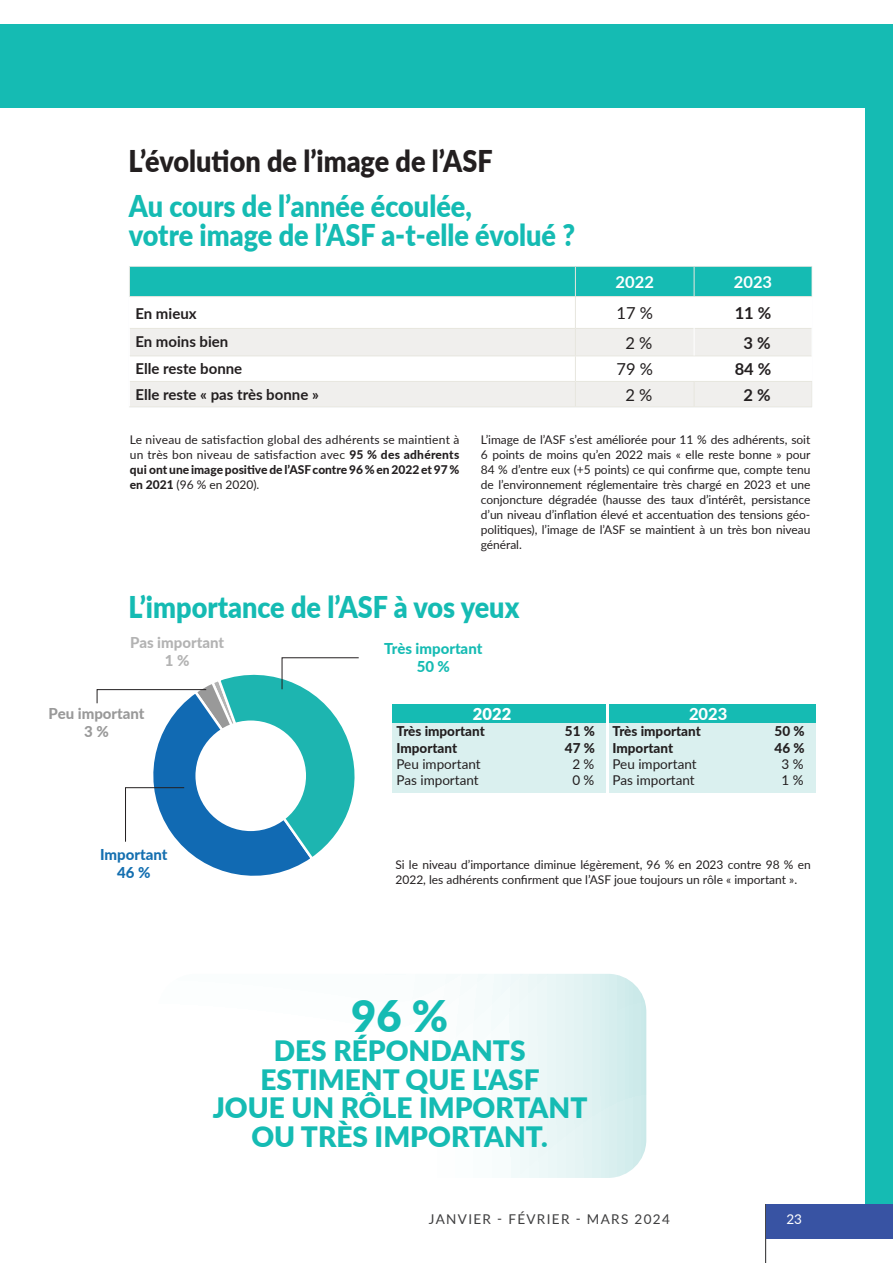
<style>
.page{position:relative;width:893px;height:1263px;background:#fff}
.page>*{position:absolute;margin:0;border:0;box-sizing:border-box;transform-origin:0 0}
.t1{font:900 43.5px "Lato";color:#15bbb3}
.t2{font:900 30px/28.5px "Lato";color:#15bbb3;scale:.9 1}
.t3{font:900 30px "Lato";color:#231f20;scale:.9 1}
.t4{font:900 28.05px/28.8px "Lato";color:#15bbb3;text-align:center}
.t5{font:16.5px "Lato";color:#231f20}
.t6{font:700 16.5px "Lato";color:#231f20}
.t7{font:700 16.5px "Lato";color:#fff}
.t8{font:900 16.5px "Lato";color:#fff}
.t9{font:800 16.5px "Lato";color:#fff}
.t10{font:700 15px "Lato";color:#231f20}
.t11{font:800 15px/18px "Lato";color:#15bbb3;text-align:center}
.t12{font:800 15px/18px "Lato";color:#999;text-align:center}
.t13{font:800 15px/18px "Lato";color:#b3b3b3;text-align:center}
.t14{font:800 15px/18px "Lato";color:#146fb0;text-align:center}
.t15{font:800 13.5px "Lato";color:#231f20}
.t16{font:13.5px "Lato";color:#231f20}
.t17{font:13.5px "Lato";letter-spacing:.1em;color:#3e3e3f}
.t18{font:13.5px "Lato";color:#fff}
.t19{font:12px/15px "Lato";color:#231f20;text-align:justify}
.s1{font-weight:800}
</style>
<div class="page">
<hr style="left:765px;top:1178px;width:1px;height:85px;background:#3e3e3f">
<div style="left:766px;top:1202px;width:127px;height:36px;background:#3853a3"></div>
<div style="left:0;top:24px;width:893px;height:1180px;background:#15bbb3"></div>
<div style="left:0;top:108px;width:864px;height:1096px;background:#fff"></div>
<svg style="left:130px;top:267px;width:681px;height:139px"></svg>
<div style="left:128px;top:265px;width:685px;height:143px;border:1px solid #fff"></div>
<div style="left:393px;top:704px;width:213px;height:89px;background:#daf0ef"></div>
<div style="left:609px;top:704px;width:207px;height:89px;background:#daf0ef"></div>
<div style="left:393px;top:704px;width:213px;height:19px;background:#15bbb3"></div>
<div style="left:609px;top:704px;width:207px;height:19px;background:#15bbb3"></div>
<svg style="left:97px;top:657px;width:262px;height:219px"></svg>
<div style="left:195px;top:720px;width:111px;height:111px;background:#fff;border-radius:50%"></div>
<svg style="left:477px;top:974px;width:169px;height:204px"></svg>
<h2 class="t3" style="left:129px;top:138px;width:406px">L’évolution de l’image de l’ASF</h2>
<h2 class="t2" style="left:129px;top:191px;width:497px">Au cours de l’année écoulée,<br>votre image de l’ASF a-t-elle évolué ?</h2>
<h3 class="t7" style="left:616px;top:270px;width:40px">2022</h3>
<h3 class="t7" style="left:734px;top:270px;width:40px">2023</h3>
<p class="t10" style="left:135px;top:302px;width:63px">En mieux</p>
<h3 class="t5" style="left:616px;top:301px;width:38px">17 %</h3>
<h3 class="t6" style="left:735px;top:301px;width:38px">11 %</h3>
<p class="t10" style="left:135px;top:330px;width:95px">En moins bien</p>
<h3 class="t5" style="left:625px;top:331px;width:29px">2 %</h3>
<h3 class="t6" style="left:743px;top:331px;width:29px">3 %</h3>
<p class="t10" style="left:135px;top:357px;width:108px">Elle reste bonne</p>
<h3 class="t5" style="left:616px;top:357px;width:38px">79 %</h3>
<h3 class="t6" style="left:735px;top:357px;width:38px">84 %</h3>
<p class="t10" style="left:135px;top:383px;width:185px">Elle reste « pas très bonne »</p>
<h3 class="t5" style="left:625px;top:383px;width:29px">2 %</h3>
<h3 class="t6" style="left:743px;top:383px;width:29px">2 %</h3>
<p class="t19" style="left:130px;top:432px;width:331px">Le niveau de satisfaction global des adhérents se maintient à un très bon niveau de satisfaction avec <span class="s1">95 % des adhérents qui ont une image positive de l’ASF contre 96 % en 2022 et 97 % en 2021</span> (96 % en 2020).</p>
<p class="t19" style="left:481px;top:432px;width:331px">L’image de l’ASF s’est améliorée pour 11 % des adhérents, soit 6 points de moins qu’en 2022 mais « elle reste bonne » pour 84 % d’entre eux (+5 points) ce qui confirme que, compte tenu de l’environnement réglementaire très chargé en 2023 et une conjoncture dégradée (hausse des taux d’intérêt, persistance d’un niveau d’inflation élevé et accentuation des tensions géo&shy;politiques), l’image de l’ASF se maintient à un très bon niveau général.</p>
<h2 class="t2" style="left:128px;top:591px;width:436px">L’importance de l’ASF à vos yeux</h2>
<p class="t13" style="left:130px;top:633px;width:95px">Pas important<br>1 %</p>
<p class="t12" style="left:49px;top:704px;width:98px">Peu important<br>3 %</p>
<p class="t14" style="left:100px;top:844px;width:69px">Important<br>46 %</p>
<p class="t11" style="left:384px;top:638px;width:100px">Très important<br>50 %</p>
<h3 class="t8" style="left:473px;top:702px;width:40px">2022</h3>
<h3 class="t9" style="left:689px;top:702px;width:40px">2023</h3>
<p class="t15" style="left:396px;top:721px;width:90px">Très important</p>
<p class="t15" style="left:565px;top:721px;width:32px">51 %</p>
<p class="t15" style="left:612px;top:721px;width:90px">Très important</p>
<p class="t15" style="left:774px;top:721px;width:32px">50 %</p>
<p class="t15" style="left:396px;top:737px;width:62px">Important</p>
<p class="t15" style="left:565px;top:737px;width:32px">47 %</p>
<p class="t15" style="left:612px;top:737px;width:62px">Important</p>
<p class="t15" style="left:774px;top:737px;width:32px">46 %</p>
<p class="t16" style="left:396px;top:754px;width:86px">Peu important</p>
<p class="t16" style="left:572px;top:754px;width:24px">2 %</p>
<p class="t16" style="left:612px;top:754px;width:86px">Peu important</p>
<p class="t16" style="left:781px;top:754px;width:24px">3 %</p>
<p class="t16" style="left:396px;top:770px;width:84px">Pas important</p>
<p class="t16" style="left:572px;top:770px;width:24px">0 %</p>
<p class="t16" style="left:612px;top:770px;width:84px">Pas important</p>
<p class="t16" style="left:781px;top:770px;width:24px">1 %</p>
<p class="t19" style="left:395px;top:856px;width:417px">Si le niveau d’importance diminue légèrement, 96 % en 2023 contre 98 % en<br>2022, les adhérents confirment que l’ASF joue toujours un rôle « important ».</p>
<h1 class="t1" style="left:351px;top:983px;width:98px">96 %</h1>
<h3 class="t4" style="left:213px;top:1035px;width:376px">DES RÉPONDANTS<br>ESTIMENT QUE L'ASF<br>JOUE UN RÔLE IMPORTANT<br>OU TRÈS IMPORTANT.</h3>
<p class="t17" style="left:429px;top:1209px;width:243px">JANVIER - FÉVRIER - MARS 2024</p>
<p class="t18" style="left:786px;top:1209px;width:17px">23</p>
</div>
